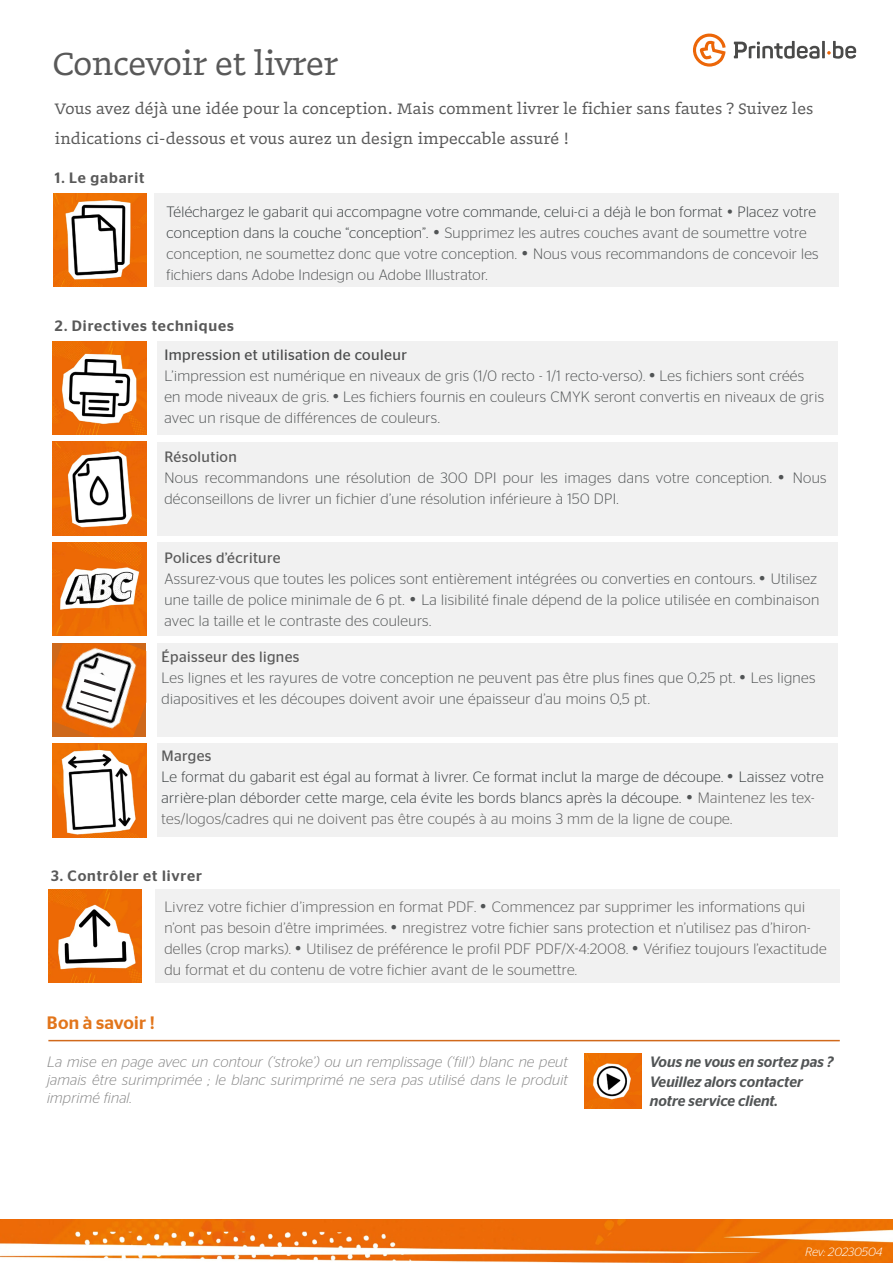
<style>
.page{position:relative;width:893px;height:1263px;background:#fff}
.page>*{position:absolute;margin:0;border:0;box-sizing:border-box;transform-origin:0 0}
.t1{font:37.5px "Doko";color:#595959}
.t2{font:500 18px "Stag Sans";letter-spacing:.01em;color:#e2751b}
.t3{font:17.85px/30px "Doko";letter-spacing:.01em;color:#595959}
.t4{font:300 15px/21px "Stag Sans";letter-spacing:.025em;color:#515455}
.t5{font:300 15px/21px "Stag Sans";letter-spacing:.025em;color:#595959}
.t6{font:300 15px/21px "Stag Sans";letter-spacing:.025em;color:#363b3d}
.t7{font:italic 300 15px/18px "Stag Sans";letter-spacing:.01em;color:#878787;text-align:justify}
.t8{font:italic 500 15px/19.5px "Stag Sans";color:#515455}
.t9{font:500 15px "Stag Sans";letter-spacing:.06em;color:#595959}
.t10{font:italic 300 12px "Stag Sans";color:#fff}
.s1{color:#363b3d}
.s2{font-size:18px}
.s3{font-size:19.5px}
.s4{font-weight:400;color:#4b4c4d}
.s5{font-weight:400;color:#595959}
.s6{font-size:19.5px;color:#515455}
.s7{color:#595959}
</style>
<div class="page">
<hr style="left:822px;top:41px;width:3px;height:17px;background:#4a4a49">
<svg style="left:734px;top:41px;width:85px;height:18px"></svg>
<svg style="left:827px;top:41px;width:29px;height:18px"></svg>
<svg style="left:693px;top:33px;width:33px;height:34px"></svg>
<img style="left:0;top:1219px;width:893px;height:44px">
<div style="left:157px;top:743px;width:680px;height:94px;background:#f1f1f1"></div>
<div style="left:157px;top:341px;width:680px;height:94px;background:#f1f1f1"></div>
<div style="left:157px;top:442px;width:680px;height:93px;background:#f1f1f1"></div>
<div style="left:157px;top:542px;width:680px;height:94px;background:#f1f1f1"></div>
<div style="left:157px;top:643px;width:680px;height:93px;background:#f1f1f1"></div>
<div style="left:154px;top:193px;width:685px;height:94px;background:#f1f1f1"></div>
<img style="left:48px;top:889px;width:94px;height:93px">
<img style="left:53px;top:193px;width:94px;height:94px">
<img style="left:585px;top:1053px;width:56px;height:56px">
<div style="left:155px;top:889px;width:685px;height:93px;background:#f1f1f1"></div>
<img style="left:53px;top:643px;width:93px;height:94px">
<img style="left:53px;top:542px;width:93px;height:94px">
<img style="left:53px;top:341px;width:93px;height:94px">
<img style="left:53px;top:744px;width:93px;height:93px">
<img style="left:53px;top:442px;width:93px;height:93px">
<div style="left:77px;top:673px;width:36px;height:39px;background:#fff;border-radius:50%"></div>
<svg style="left:75px;top:677px;width:44px;height:37px"></svg>
<hr style="left:48px;top:1040px;width:792px;height:1px;background:#d1691b">
<h1 class="t1" style="left:53px;top:41px;width:286px">Concevoir et livrer</h1>
<p class="t3" style="left:55px;top:93px;width:760px">Vous avez déjà une idée pour la conception. Mais comment livrer le fichier sans fautes ? Suivez les indications ci-dessous et vous aurez un design impeccable assuré !</p>
<p class="t9" style="left:55px;top:169px;width:91px">1. Le gabarit</p>
<p class="t4" style="left:166px;top:201px;width:654px"><span class="s1">Téléchargez le gabarit qui accompagne votre commande, celui-ci a déjà le bon format</span> <span class="s2">•</span> <span class="s1">Placez votre conception dans la couche “conception”.</span> <span class="s3">•</span> Supprimez les autres couches avant de soumettre votre conception, ne soumettez donc que votre conception. <span class="s3">•</span> Nous vous recommandons de concevoir les fichiers dans Adobe Indesign ou Adobe Illustrator.</p>
<p class="t9" style="left:55px;top:317px;width:181px">2. Directives techniques</p>
<p class="t4" style="left:164px;top:344px;width:661px"><span class="s4">Impression et utilisation de couleur<br></span>L’impression est numérique en niveaux de gris (1/0 recto - 1/1 recto-verso). <span class="s3">•</span> Les fichiers sont créés en mode niveaux de gris. <span class="s3">•</span> Les fichiers fournis en couleurs CMYK seront convertis en niveaux de gris avec un risque de différences de couleurs.</p>
<p class="t4" style="left:164px;top:446px;width:664px"><span class="s5">Résolution<br></span>Nous recommandons une résolution de 300 DPI pour les images dans votre conception. <span class="s3">•</span> Nous déconseillons de livrer un fichier d’une résolution inférieure à 150 DPI.</p>
<p class="t4" style="left:164px;top:547px;width:656px"><span class="s5">Polices d’écriture<br></span>Assurez-vous que toutes les polices sont entièrement intégrées ou converties en contours. <span class="s3">•</span> Utilisez une taille de police minimale de 6 pt. <span class="s3">•</span> La lisibilité finale dépend de la police utilisée en combinaison avec la taille et le contraste des couleurs.</p>
<p class="t4" style="left:162px;top:646px;width:655px"><span class="s5">Épaisseur des lignes<br></span>Les lignes et les rayures de votre conception ne peuvent pas être plus fines que 0,25 pt. <span class="s3">•</span> Les lignes diapositives et les découpes doivent avoir une épaisseur d’au moins 0,5 pt.</p>
<p class="t6" style="left:162px;top:744px;width:664px"><span class="s5">Marges<br></span>Le format du gabarit est égal au format à livrer. Ce format inclut la marge de découpe. <span class="s6">•</span> Laissez votre arrière-plan déborder cette marge, cela évite les bords blancs après la découpe. <span class="s6">•</span> <span class="s7">Maintenez les tex&shy;tes/logos/cadres qui ne doivent pas être coupés à au moins 3 mm de la ligne de coupe.</span></p>
<p class="t9" style="left:51px;top:867px;width:152px">3. Contrôler et livrer</p>
<p class="t5" style="left:164px;top:896px;width:664px">Livrez votre fichier d’impression en format PDF. <span class="s6">•</span> Commencez par supprimer les informations qui n’ont pas besoin d’être imprimées. <span class="s6">•</span> nregistrez votre fichier sans protection et n’utilisez pas d’hiron&shy;delles (crop marks). <span class="s6">•</span> Utilisez de préférence le profil PDF PDF/X-4:2008. <span class="s6">•</span> Vérifiez toujours l’exactitude du format et du contenu de votre fichier avant de le soumettre.</p>
<p class="t2" style="left:47px;top:1012px;width:109px">Bon à savoir !</p>
<p class="t7" style="left:47px;top:1052px;width:522px">La mise en page avec un contour (‘stroke’) ou un remplissage (‘fill’) blanc ne peut jamais être surimprimée ; le blanc surimprimé ne sera pas utilisé dans le produit imprimé final.</p>
<p class="t8" style="left:650px;top:1052px;width:185px">Vous ne vous en sortez pas ?<br>Veuillez alors contacter notre service client.</p>
<p class="t10" style="left:805px;top:1245px;width:79px">Rev: 20230504</p>
</div>
